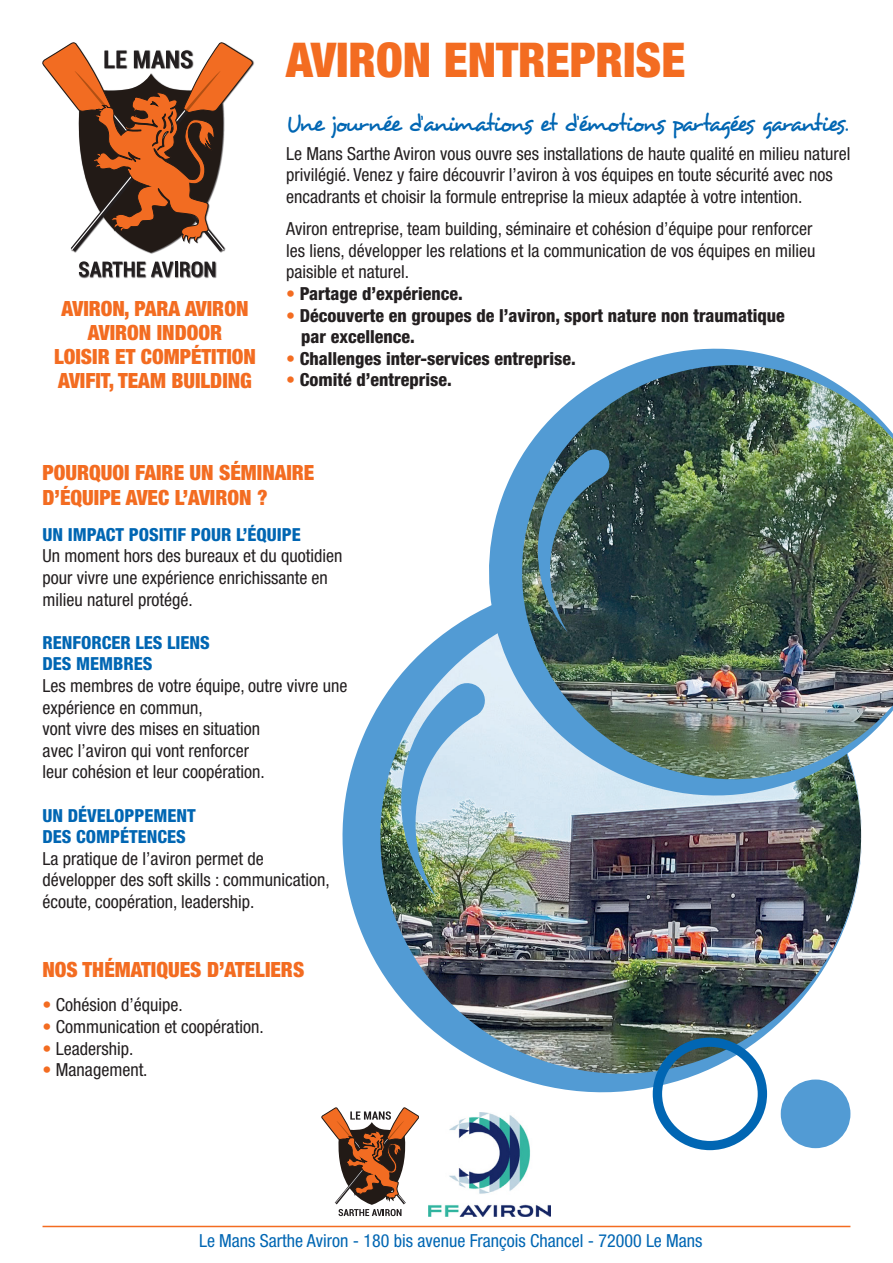
<style>
.page{position:relative;width:893px;height:1263px;background:#fff}
.page>*{position:absolute;margin:0;border:0;box-sizing:border-box;transform-origin:0 0}
.t1{font:900 condensed 48px "Helvetica Neue LT Std";color:#f36c21}
.t2{font:24px "Desyrel";letter-spacing:-.085em;color:#0166b3;scale:.95 1}
.t3{font:900 condensed 21px/24px "Helvetica Neue LT Std";color:#f36c21}
.t4{font:condensed 18px/21.6px "Helvetica Neue LT Std";color:#231f20}
.t5{font:800 condensed 18px/21.6px "Helvetica Neue LT Std";color:#231f20}
.t6{font:800 condensed 18px/21.6px "Helvetica Neue LT Std";color:#0166b3}
.t7{font:condensed 18px "Helvetica Neue LT Std";color:#0166b3}
.s1{color:#f36c21}
</style>
<div class="page">
<hr style="left:43px;top:1226px;width:807px;height:1px;background:#f36c21">
<svg style="left:322px;top:1108px;width:97px;height:108px"></svg>
<img style="left:428px;top:1114px;width:122px;height:102px">
<svg style="left:79px;top:261px;width:66px;height:16px"></svg>
<svg style="left:151px;top:262px;width:22px;height:15px"></svg>
<hr style="left:175px;top:262px;width:3px;height:15px;background:#231f20">
<svg style="left:180px;top:261px;width:35px;height:16px"></svg>
<svg style="left:43px;top:43px;width:210px;height:210px"></svg>
<div style="left:781px;top:1079px;width:69px;height:69px;background:#529bd4;border-radius:50%"></div>
<img style="left:337px;top:609px;width:525px;height:505px">
<img style="left:383px;top:680px;width:104px;height:217px">
<img style="left:484px;top:348px;width:409px;height:467px">
<img style="left:523px;top:447px;width:88px;height:185px">
<svg style="left:653px;top:1037px;width:114px;height:113px"></svg>
<h1 class="t1" style="left:286px;top:30px;width:401px">AVIRON ENTREPRISE</h1>
<p class="t3" style="left:54px;top:296px;width:203px;text-align:center">AVIRON, PARA AVIRON<br>AVIRON INDOOR<br>LOISIR ET COMPÉTITION<br>AVIFIT, TEAM BUILDING</p>
<h2 class="t2" style="left:286px;top:109px;width:593px">Une journée d’animations et d’émotions partagées garanties.</h2>
<p class="t4" style="left:286px;top:142px;width:566px">Le Mans Sarthe Aviron vous ouvre ses installations de haute qualité en milieu naturel privilégié. Venez y faire découvrir l’aviron à vos équipes en toute sécurité avec nos encadrants et choisir la formule entreprise la mieux adaptée à votre intention.</p>
<p class="t4" style="left:286px;top:218px;width:531px">Aviron entreprise, team building, séminaire et cohésion d’équipe pour renforcer les liens, développer les relations et la communication de vos équipes en milieu paisible et naturel.</p>
<p class="t5" style="left:286px;top:282px;width:178px"><span class="s1">•</span> Partage d’expérience.</p>
<p class="t5" style="left:301px;top:304px;width:485px;text-indent:-15px"><span class="s1">•</span> Découverte en groupes de l’aviron, sport nature non traumatique par excellence.</p>
<p class="t5" style="left:286px;top:347px;width:291px"><span class="s1">•</span> Challenges inter-services entreprise.</p>
<p class="t5" style="left:286px;top:369px;width:167px"><span class="s1">•</span> Comité d’entreprise.</p>
<p class="t3" style="left:43px;top:459px;width:273px;line-height:25.2px">POURQUOI FAIRE UN SÉMINAIRE<br>D’ÉQUIPE AVEC L’AVIRON ?</p>
<p class="t6" style="left:43px;top:523px;width:260px">UN IMPACT POSITIF POUR L’ÉQUIPE</p>
<p class="t4" style="left:43px;top:545px;width:301px">Un moment hors des bureaux et du quotidien pour vivre une expérience enrichissante en milieu naturel protégé.</p>
<p class="t6" style="left:43px;top:631px;width:169px">RENFORCER LES LIENS<br>DES MEMBRES</p>
<p class="t4" style="left:43px;top:675px;width:307px">Les membres de votre équipe, outre vivre une expérience en commun,<br>vont vivre des mises en situation<br>avec l’aviron qui vont renforcer<br>leur cohésion et leur coopération.</p>
<p class="t6" style="left:43px;top:804px;width:155px">UN DÉVELOPPEMENT<br>DES COMPÉTENCES</p>
<p class="t4" style="left:43px;top:847px;width:289px">La pratique de l’aviron permet de développer des soft skills : communication, écoute, coopération, leadership.</p>
<p class="t3" style="left:43px;top:957px;width:263px">NOS THÉMATIQUES D’ATELIERS</p>
<p class="t4" style="left:43px;top:994px;width:142px"><span class="s1">•</span> Cohésion d’équipe.</p>
<p class="t4" style="left:43px;top:1016px;width:223px"><span class="s1">•</span> Communication et coopération.</p>
<p class="t4" style="left:43px;top:1037px;width:92px"><span class="s1">•</span> Leadership.</p>
<p class="t4" style="left:43px;top:1059px;width:107px"><span class="s1">•</span> Management.</p>
<p class="t7" style="left:199px;top:1230px;width:505px">Le Mans Sarthe Aviron - 180 bis avenue François Chancel - 72000 Le Mans</p>
</div>
